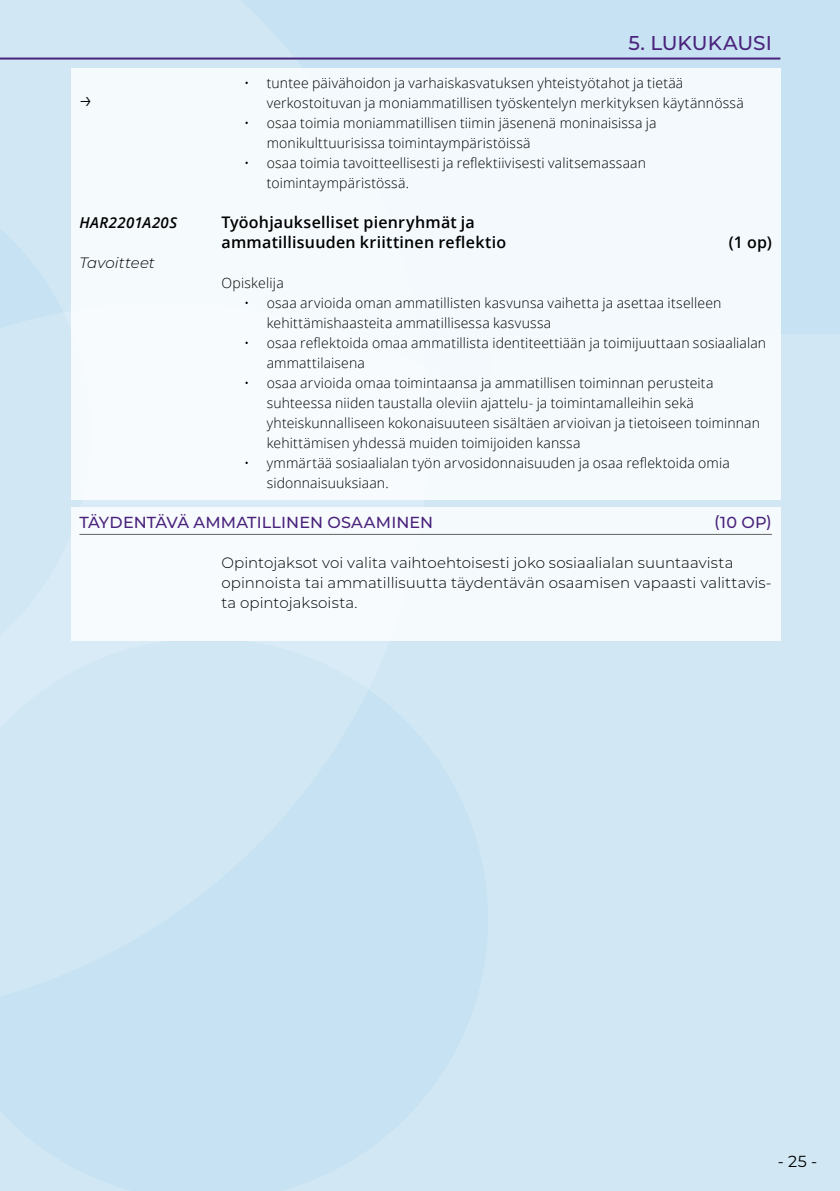
<style>
.page{position:relative;width:840px;height:1191px;background:#fff}
.page>*{position:absolute;margin:0;border:0;box-sizing:border-box;transform-origin:0 0}
.t1{font:300 24px "Montserrat";color:#000}
.t2{font:500 20px "Montserrat";letter-spacing:-.005em;color:#4a237c}
.t3{font:600 16px/20px "Open Sans";letter-spacing:.015em;color:#000}
.t4{font:500 16px "Montserrat";letter-spacing:.005em;color:#4a237c}
.t5{font:16px "Montserrat";color:#000}
.t6{font:300 15px/20px "Montserrat";letter-spacing:.005em;color:#000}
.t7{font:italic 600 15px "Open Sans";letter-spacing:.025em;color:#000}
.t8{font:italic 300 15px "Montserrat";letter-spacing:.005em;color:#000}
.t9{font:300 14px/20px "Open Sans";letter-spacing:.01em;color:#000}
</style>
<div class="page">
<div style="left:0;top:0;width:839px;height:1191px;background:#d1e8f4"></div>
<div style="left:71px;top:68px;width:709px;height:431px;background:#f5fafc"></div>
<div style="left:71px;top:507px;width:709px;height:134px;background:#f5fafc"></div>
<hr style="left:0;top:58px;width:780px;height:2px;background:#4a237c">
<hr style="left:79px;top:534px;width:692px;height:1px;background:#636362">
<h1 class="t1" style="left:79px;top:83px;width:16px">→</h1>
<h2 class="t2" style="left:628px;top:29px;width:145px">5. LUKUKAUSI</h2>
<p class="t9" style="left:266px;top:73px;width:478px;text-indent:-23px">• tuntee päivähoidon ja varhaiskasvatuksen yhteistyötahot ja tietää verkostoituvan ja moniammatillisen työskentelyn merkityksen käytännössä</p>
<p class="t9" style="left:266px;top:113px;width:391px;text-indent:-23px">• osaa toimia moniammatillisen tiimin jäsenenä moninaisissa ja monikulttuurisissa toimintaympäristöissä</p>
<p class="t9" style="left:266px;top:153px;width:380px;text-indent:-23px">• osaa toimia tavoitteellisesti ja reflektiivisesti valitsemassaan toimintaympäristössä.</p>
<p class="t7" style="left:79px;top:212px;width:99px">HAR2201A20S</p>
<p class="t3" style="left:221px;top:212px;width:286px">Työohjaukselliset pienryhmät ja ammatillisuuden kriittinen reflektio</p>
<p class="t8" style="left:79px;top:253px;width:77px">Tavoitteet</p>
<p class="t3" style="left:728px;top:232px;width:44px">(1 op)</p>
<p class="t9" style="left:221px;top:273px;width:64px">Opiskelija</p>
<p class="t9" style="left:266px;top:293px;width:456px;text-indent:-23px">• osaa arvioida oman ammatillisten kasvunsa vaihetta ja asettaa itselleen kehittämishaasteita ammatillisessa kasvussa</p>
<p class="t9" style="left:266px;top:333px;width:500px;text-indent:-23px">• osaa reflektoida omaa ammatillista identiteettiään ja toimijuuttaan sosiaalialan ammattilaisena</p>
<p class="t9" style="left:266px;top:373px;width:494px;text-indent:-23px">• osaa arvioida omaa toimintaansa ja ammatillisen toiminnan perusteita suhteessa niiden taustalla oleviin ajattelu- ja toimintamalleihin sekä yhteiskunnalliseen kokonaisuuteen sisältäen arvioivan ja tietoiseen toiminnan kehittämisen yhdessä muiden toimijoiden kanssa</p>
<p class="t9" style="left:266px;top:453px;width:464px;text-indent:-23px">• ymmärtää sosiaalialan työn arvosidonnaisuuden ja osaa reflektoida omia sidonnaisuuksiaan.</p>
<p class="t4" style="left:79px;top:511px;width:355px">TÄYDENTÄVÄ AMMATILLINEN OSAAMINEN</p>
<p class="t4" style="left:713px;top:511px;width:59px">(10 OP)</p>
<p class="t6" style="left:221px;top:552px;width:551px">Opintojaksot voi valita vaihtoehtoisesti joko sosiaalialan suuntaavista opinnoista tai ammatillisuutta täydentävän osaamisen vapaasti valittavis&shy;ta opintojaksoista.</p>
<p class="t5" style="left:777px;top:1150px;width:41px">- 25 -</p>
</div>
